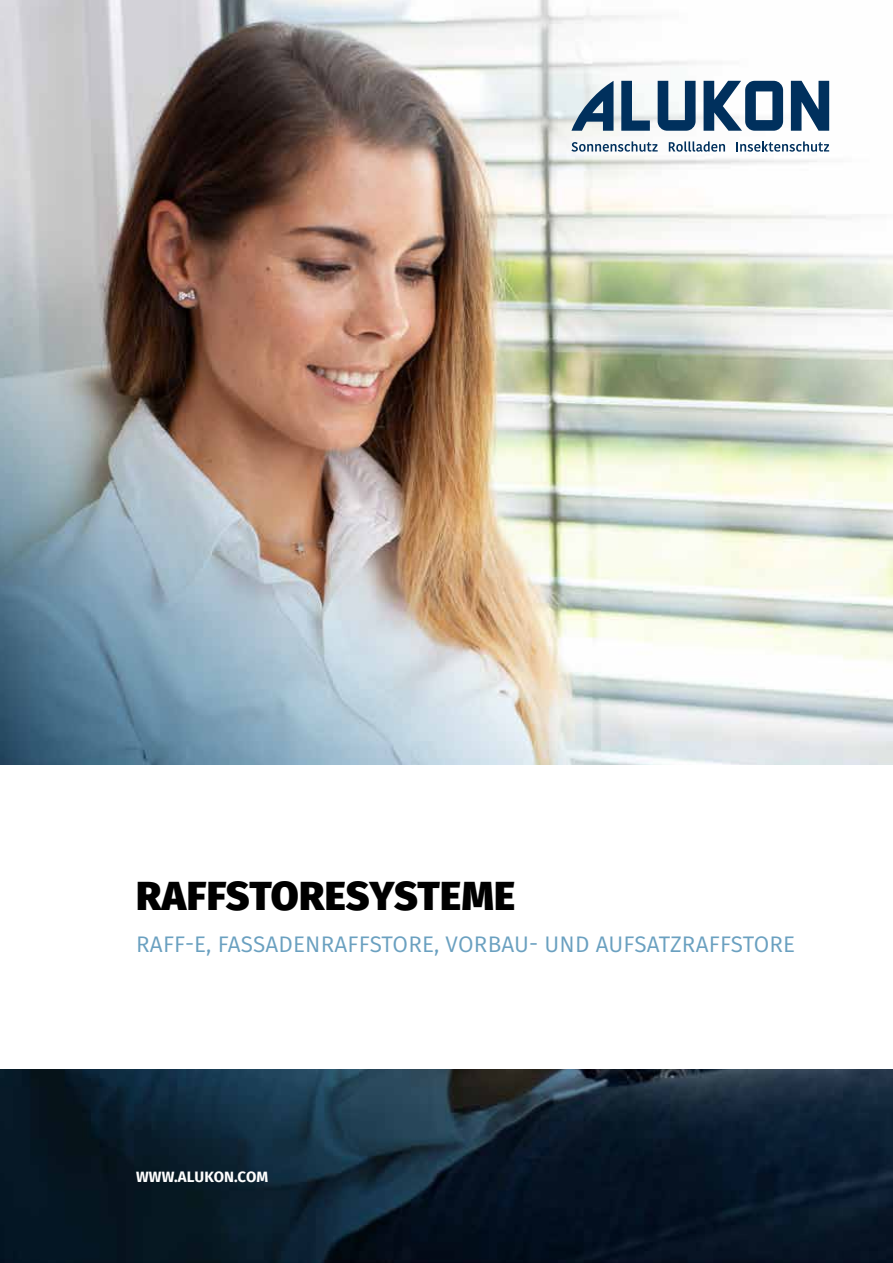
<style>
.page{position:relative;width:893px;height:1263px;background:#fff}
.page>*{position:absolute;margin:0;border:0;box-sizing:border-box;transform-origin:0 0}
.t1{font:800 40.5px "Fira Sans";letter-spacing:.01em;color:#000}
.t2{font:22.5px "Fira Sans";letter-spacing:.01em;color:#6aa0c0}
.t3{font:700 15px "Fira Sans";letter-spacing:.01em;color:#fff}
</style>
<div class="page">
<img style="left:0;top:0;width:893px;height:1263px">
<div style="left:0;top:765px;width:893px;height:304px;background:#fff"></div>
<svg style="left:571px;top:141px;width:87px;height:11px"></svg>
<svg style="left:669px;top:141px;width:56px;height:11px"></svg>
<svg style="left:736px;top:141px;width:93px;height:11px"></svg>
<svg style="left:791px;top:81px;width:38px;height:50px"></svg>
<svg style="left:704px;top:81px;width:79px;height:50px"></svg>
<svg style="left:658px;top:81px;width:38px;height:50px"></svg>
<svg style="left:621px;top:81px;width:29px;height:50px"></svg>
<svg style="left:571px;top:81px;width:42px;height:50px;background:#7993a8"></svg>
<h1 class="t1" style="left:136px;top:860px;width:380px">RAFFSTORESYSTEME</h1>
<p class="t2" style="left:136px;top:927px;width:660px">RAFF-E, FASSADENRAFFSTORE, VORBAU- UND AUFSATZRAFFSTORE</p>
<p class="t3" style="left:136px;top:1164px;width:134px">WWW.ALUKON.COM</p>
</div>
